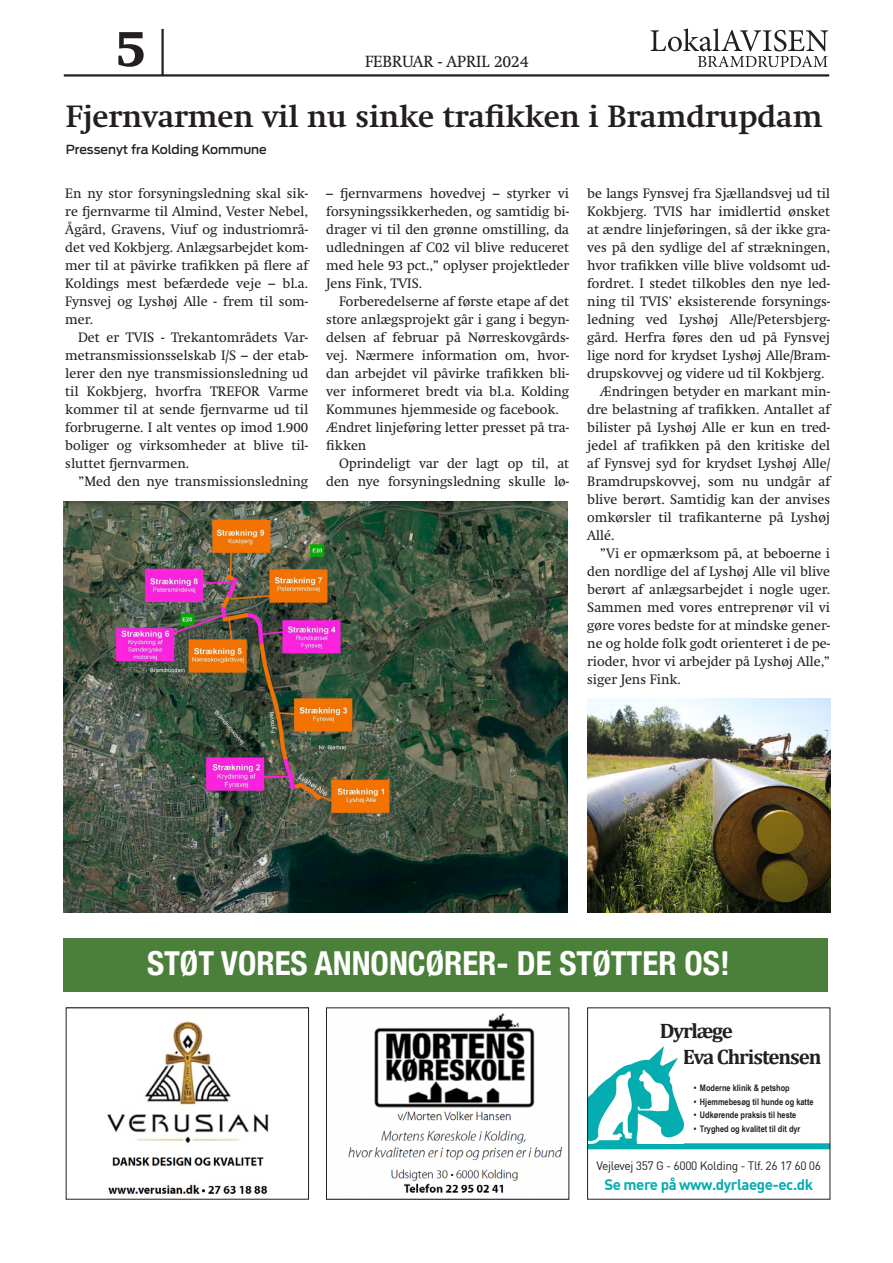
<style>
.page{position:relative;width:893px;height:1263px;background:#fff}
.page>*{position:absolute;margin:0;border:0;box-sizing:border-box;transform-origin:0 0}
.t1{font:700 52.5px "Swift Neue LT Pro";color:#231f20}
.t2{font:700 condensed 33px "Helvetica Neue";color:#fff}
.t3{font:600 31.5px "Swift Neue LT Pro";letter-spacing:-.005em;color:#231f20}
.t4{font:700 21px/25.5px "Cambria";letter-spacing:-.055em;color:#231f20}
.t5{font:16.5px "Swift Neue LT Pro";color:#231f20}
.t6{font:700 15px "DIN";letter-spacing:-.03em;color:#03adb0}
.t7{font:13.95px/18px "Swift Neue LT Pro";color:#231f20;text-align:justify}
.t8{font:500 12.45px "Antenna";color:#231f20}
.t9{font:12px "DIN";letter-spacing:-.03em;color:#231f20}
.t10{font:700 9px "Arial Narrow";color:#231f20}
</style>
<div class="page">
<hr style="left:64px;top:74px;width:765px;height:3px;background:#231f20">
<hr style="left:161px;top:29px;width:3px;height:47px;background:#231f20">
<svg style="left:651px;top:29px;width:177px;height:38px"></svg>
<img style="left:107px;top:1021px;width:162px;height:173px">
<img style="left:348px;top:1013px;width:215px;height:180px">
<div style="left:64px;top:938px;width:764px;height:53px;background:#4b803a"></div>
<img style="left:64px;top:501px;width:504px;height:411px">
<div style="left:588px;top:1143px;width:242px;height:6px;background:#03adb0"></div>
<img style="left:589px;top:1047px;width:95px;height:96px">
<img style="left:587px;top:698px;width:243px;height:214px">
<h1 class="t1" style="left:116px;top:18px;width:31px">5</h1>
<p class="t5" style="left:365px;top:52px;width:165px">FEBRUAR - APRIL 2024</p>
<h3 class="t3" style="left:66px;top:98px;width:758px">Fjernvarmen vil nu sinke trafikken i Bramdrupdam</h3>
<p class="t8" style="left:66px;top:142px;width:202px">Pressenyt fra Kolding Kommune</p>
<p class="t7" style="left:65px;top:184px;width:244px">En ny stor forsyningsledning skal sik&shy;re fjernvarme til Almind, Vester Nebel, Ågård, Gravens, Viuf og industriområ&shy;det ved Kokbjerg. Anlægsarbejdet kom&shy;mer til at påvirke trafikken på flere af Koldings mest befærdede veje – bl.a.<br>Fynsvej og Lyshøj Alle - frem til som&shy;mer.</p>
<p class="t7" style="left:65px;top:328px;width:244px;text-indent:13px">Det er TVIS - Trekantområdets Var&shy;metransmissionsselskab I/S – der etab&shy;lerer den nye transmissionsledning ud til Kokbjerg, hvorfra TREFOR Varme kommer til at sende fjernvarme ud til forbrugerne. I alt ventes op imod 1.900 boliger og virksomheder at blive til&shy;sluttet fjernvarmen.</p>
<p class="t7" style="left:78px;top:472px;width:232px">”Med den nye transmissionsledning</p>
<p class="t7" style="left:326px;top:184px;width:244px">– fjernvarmens hovedvej – styrker vi forsyningssikkerheden, og samtidig bi&shy;drager vi til den grønne omstilling, da udledningen af C02 vil blive reduceret med hele 93 pct.,” oplyser projektleder Jens Fink, TVIS.</p>
<p class="t7" style="left:326px;top:292px;width:244px;text-align:left;text-indent:13px">Forberedelserne af første etape af det store anlægsprojekt går i gang i begyn&shy;delsen af februar på Nørreskovgårds&shy;vej. Nærmere information om, hvor&shy;dan arbejdet vil påvirke trafikken bli&shy;ver informeret bredt via bl.a. Kolding Kommunes hjemmeside og facebook.<br>Ændret linjeføring letter presset på tra&shy;fikken</p>
<p class="t7" style="left:326px;top:454px;width:244px;text-align:right">Oprindeligt var der lagt op til, at den nye forsyningsledning skulle lø-</p>
<p class="t7" style="left:587px;top:184px;width:244px">be langs Fynsvej fra Sjællandsvej ud til</p>
<p class="t7" style="left:587px;top:202px;width:244px">Kokbjerg. TVIS har imidlertid ønsket</p>
<p class="t7" style="left:587px;top:220px;width:244px">at ændre linjeføringen, så der ikke gra-</p>
<p class="t7" style="left:587px;top:238px;width:244px">ves på den sydlige del af strækningen,</p>
<p class="t7" style="left:587px;top:256px;width:244px">hvor trafikken ville blive voldsomt ud-</p>
<p class="t7" style="left:587px;top:274px;width:244px">fordret. I stedet tilkobles den nye led-</p>
<p class="t7" style="left:587px;top:292px;width:244px">ning til TVIS’ eksisterende forsynings-</p>
<p class="t7" style="left:587px;top:310px;width:244px">ledning ved Lyshøj Alle/Petersbjerg-</p>
<p class="t7" style="left:587px;top:328px;width:244px">gård. Herfra føres den ud på Fynsvej</p>
<p class="t7" style="left:587px;top:346px;width:244px">lige nord for krydset Lyshøj Alle/Bram-</p>
<p class="t7" style="left:587px;top:364px;width:239px">drupskovvej og videre ud til Kokbjerg.</p>
<p class="t7" style="left:600px;top:382px;width:232px">Ændringen betyder en markant min-</p>
<p class="t7" style="left:587px;top:400px;width:244px">dre belastning af trafikken. Antallet af</p>
<p class="t7" style="left:587px;top:418px;width:244px">bilister på Lyshøj Alle er kun en tred-</p>
<p class="t7" style="left:587px;top:436px;width:244px">jedel af trafikken på den kritiske del</p>
<p class="t7" style="left:587px;top:454px;width:244px">af Fynsvej syd for krydset Lyshøj Alle/</p>
<p class="t7" style="left:587px;top:472px;width:244px">Bramdrupskovvej, som nu undgår af</p>
<p class="t7" style="left:587px;top:490px;width:244px">blive berørt. Samtidig kan der anvises</p>
<p class="t7" style="left:587px;top:508px;width:244px">omkørsler til trafikanterne på Lyshøj</p>
<p class="t7" style="left:587px;top:526px;width:29px">Allé.</p>
<p class="t7" style="left:600px;top:544px;width:232px">”Vi er opmærksom på, at beboerne i</p>
<p class="t7" style="left:587px;top:562px;width:244px">den nordlige del af Lyshøj Alle vil blive</p>
<p class="t7" style="left:587px;top:580px;width:244px">berørt af anlægsarbejdet i nogle uger.</p>
<p class="t7" style="left:587px;top:598px;width:244px">Sammen med vores entreprenør vil vi</p>
<p class="t7" style="left:587px;top:616px;width:244px">gøre vores bedste for at mindske gener-</p>
<p class="t7" style="left:587px;top:634px;width:244px">ne og holde folk godt orienteret i de pe-</p>
<p class="t7" style="left:587px;top:652px;width:244px">rioder, hvor vi arbejder på Lyshøj Alle,”</p>
<p class="t7" style="left:587px;top:670px;width:95px">siger Jens Fink.</p>
<h2 class="t2" style="left:147px;top:936px;width:584px">STØT VORES ANNONCØRER- DE STØTTER OS!</h2>
<h3 class="t4" style="left:683px;top:1017px;width:140px;text-indent:-23px">Dyrlæge<br>Eva Christensen</h3>
<p class="t10" style="left:694px;top:1081px;width:97px">• Moderne klinik &amp; petshop</p>
<p class="t10" style="left:694px;top:1095px;width:121px">• Hjemmebesøg til hunde og katte</p>
<p class="t10" style="left:694px;top:1108px;width:104px">• Udkørende praksis til heste</p>
<p class="t10" style="left:694px;top:1122px;width:108px">• Tryghed og kvalitet til dit dyr</p>
<p class="t9" style="left:596px;top:1158px;width:226px">Vejlevej 357 G - 6000 Kolding - Tlf. 26 17 60 06</p>
<p class="t6" style="left:604px;top:1174px;width:210px">Se mere på www.dyrlaege-ec.dk</p>
</div>
